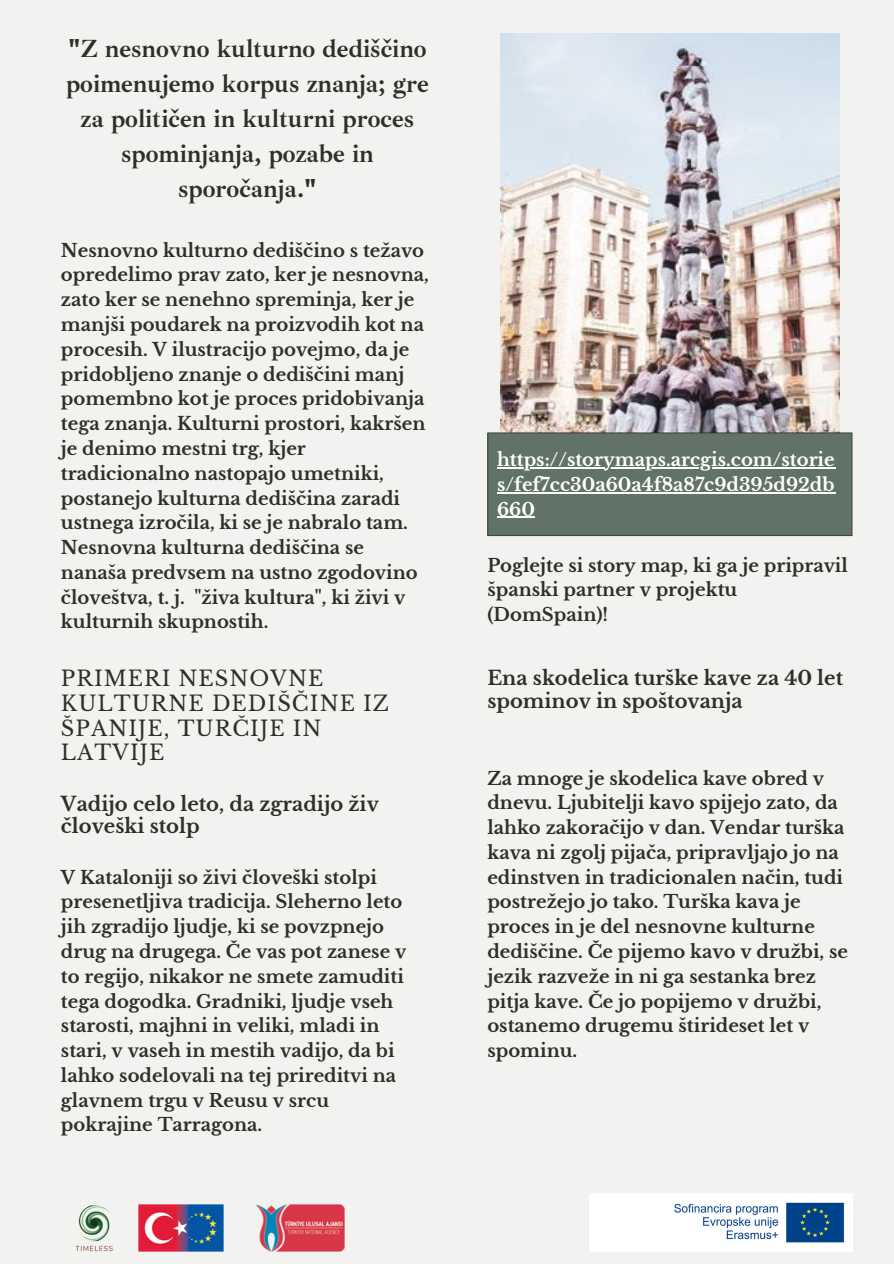
<style>
.page{position:relative;width:894px;height:1264px;background:#fff}
.page>*{position:absolute;margin:0;border:0;box-sizing:border-box;transform-origin:0 0}
.t1{font:700 25.5px/35px "Ibarra Real Nova";color:#2e2e2a;text-align:center}
.t2{font:21px/24.8px "Libre Baskerville";letter-spacing:.05em;color:#2e2e2a}
.t3{font:700 19.5px/22.5px "Libre Baskerville";color:#2e2e2a}
.t4{font:700 18px/24.8px "Libre Baskerville";color:#2e2e2a}
.t5{font:700 18px/24.8px "Libre Baskerville";color:#fff;text-align:justify}
</style>
<div class="page">
<div style="left:0;top:0;width:893px;height:1263px;background:#f2f3f0"></div>
<img style="left:500px;top:34px;width:339px;height:398px">
<div style="left:487px;top:433px;width:364px;height:102px;background:#607366"></div>
<hr style="left:487px;top:433px;width:1px;height:102px;background:#2e2e2a">
<hr style="left:851px;top:433px;width:1px;height:102px;background:#2e2e2a">
<hr style="left:488px;top:535px;width:363px;height:1px;background:#2e2e2a">
<hr style="left:488px;top:432px;width:363px;height:1px;background:#2e2e2a">
<hr style="left:497px;top:467px;width:337px;height:1px;background:#fff">
<hr style="left:497px;top:492px;width:337px;height:1px;background:#fff">
<hr style="left:497px;top:517px;width:38px;height:1px;background:#fff">
<img style="left:256px;top:1204px;width:88px;height:47px">
<img style="left:138px;top:1204px;width:86px;height:47px">
<img style="left:75px;top:1205px;width:38px;height:45px">
<img style="left:589px;top:1193px;width:262px;height:57px">
<p class="t1" style="left:66px;top:32px;width:364px">"Z nesnovno kulturno dediščino poimenujemo korpus znanja; gre za političen in kulturni proces spominjanja, pozabe in sporočanja."</p>
<p class="t4" style="left:61px;top:238px;width:369px">Nesnovno kulturno dediščino s težavo opredelimo prav zato, ker je nesnovna, zato ker se nenehno spreminja, ker je manjši poudarek na proizvodih kot na procesih. V ilustracijo povejmo, da je pridobljeno znanje o dediščini manj pomembno kot je proces pridobivanja tega znanja. Kulturni prostori, kakršen je denimo mestni trg, kjer tradicionalno nastopajo umetniki, postanejo kulturna dediščina zaradi ustnega izročila, ki se je nabralo tam.<br>Nesnovna kulturna dediščina se nanaša predvsem na ustno zgodovino človeštva, t. j. "živa kultura", ki živi v kulturnih skupnostih.</p>
<p class="t2" style="left:61px;top:666px;width:329px">PRIMERI NESNOVNE<br>KULTURNE DEDIŠČINE IZ<br>ŠPANIJE, TURČIJE IN<br>LATVIJE</p>
<p class="t3" style="left:61px;top:792px;width:319px">Vadijo celo leto, da zgradijo živ človeški stolp</p>
<p class="t4" style="left:61px;top:865px;width:347px">V Kataloniji so živi človeški stolpi presenetljiva tradicija. Sleherno leto jih zgradijo ljudje, ki se povzpnejo drug na drugega. Če vas pot zanese v to regijo, nikakor ne smete zamuditi tega dogodka. Gradniki, ljudje vseh starosti, majhni in veliki, mladi in stari, v vaseh in mestih vadijo, da bi lahko sodelovali na tej prireditvi na glavnem trgu v Reusu v srcu pokrajine Tarragona.</p>
<p class="t5" style="left:497px;top:447px;width:339px">https://storymaps.arcgis.com/storie s/fef7cc30a60a4f8a87c9d395d92db 660</p>
<p class="t4" style="left:487px;top:553px;width:362px">Poglejte si story map, ki ga je pripravil španski partner v projektu (DomSpain)!</p>
<p class="t3" style="left:487px;top:667px;width:357px">Ena skodelica turške kave za 40 let spominov in spoštovanja</p>
<p class="t4" style="left:487px;top:765px;width:362px">Za mnoge je skodelica kave obred v dnevu. Ljubitelji kavo spijejo zato, da lahko zakoračijo v dan. Vendar turška kava ni zgolj pijača, pripravljajo jo na edinstven in tradicionalen način, tudi postrežejo jo tako. Turška kava je proces in je del nesnovne kulturne dediščine. Če pijemo kavo v družbi, se jezik razveže in ni ga sestanka brez pitja kave. Če jo popijemo v družbi, ostanemo drugemu štirideset let v spominu.</p>
</div>
